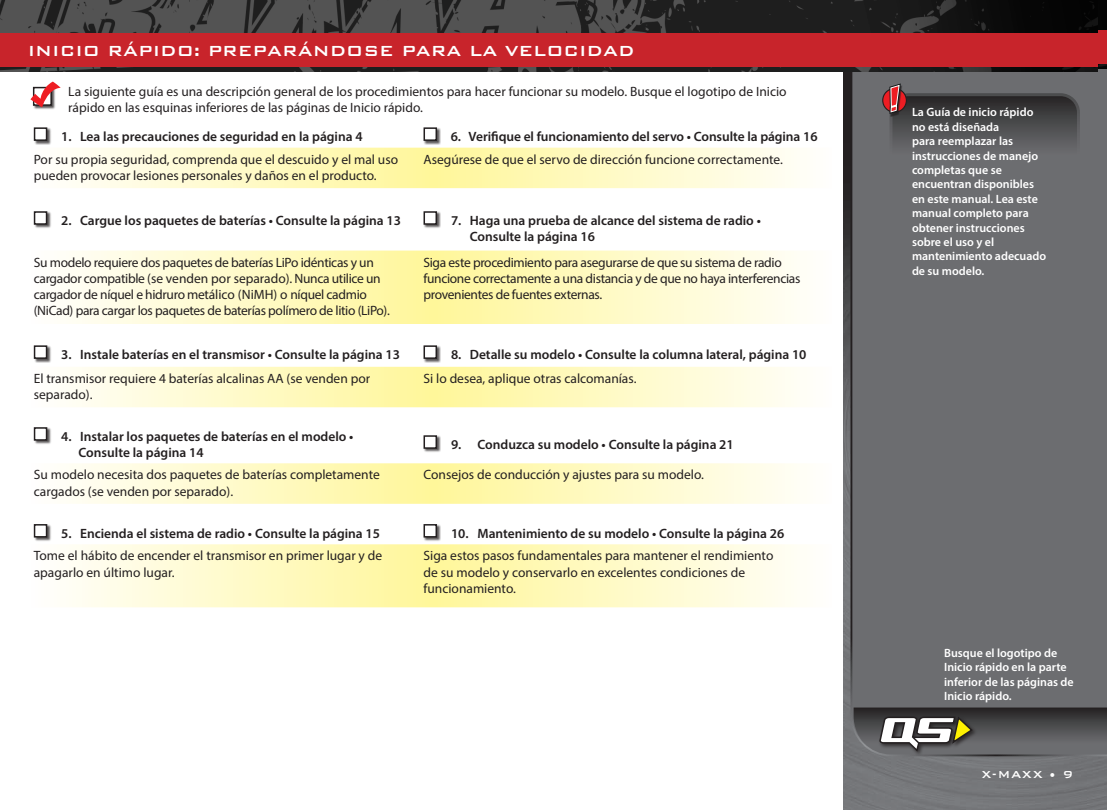
<style>
.page{position:relative;width:1107px;height:810px;background:#fff}
.page>*{position:absolute;margin:0;border:0;box-sizing:border-box;transform-origin:0 0}
.t1{font:500 19.5px "Bank Gothic BT";color:#fff}
.t2{font:13.5px/16.2px "Myriad Pro";color:#231f20}
.t3{font:600 13.5px/16.2px "Myriad Pro";color:#231f20}
.t4{font:13.5px/16.2px "Myriad Pro";letter-spacing:-.025em;color:#231f20}
.t5{font:500 13.5px "Bank Gothic BT";color:#fff}
.t6{font:600 12px/14.4px "Myriad Pro";color:#fff}
</style>
<div class="page">
<img style="left:844px;top:71px;width:263px;height:739px">
<div style="left:850px;top:68px;width:257px;height:689px;background:#6c6d70"></div>
<img style="left:0;top:0;width:1098px;height:71px">
<div style="left:0;top:33px;width:1098px;height:34px;background:#c8242b"></div>
<div style="left:33px;top:87px;width:23px;height:23px;background:#231f20;opacity:.75"></div>
<svg style="left:30px;top:81px;width:31px;height:27px"></svg>
<svg style="left:33px;top:148px;width:764px;height:459px"></svg>
<div style="left:34px;top:128px;width:17px;height:17px;background:#231f20;opacity:.75"></div>
<div style="left:35px;top:128px;width:12px;height:12px;background:#fff"></div>
<div style="left:34px;top:127px;width:13px;height:14px;border:2px solid #231f20"></div>
<div style="left:424px;top:128px;width:17px;height:17px;background:#231f20;opacity:.75"></div>
<div style="left:424px;top:128px;width:12px;height:12px;background:#fff"></div>
<div style="left:424px;top:127px;width:13px;height:14px;border:2px solid #231f20"></div>
<div style="left:34px;top:211px;width:17px;height:18px;background:#231f20;opacity:.75"></div>
<div style="left:35px;top:212px;width:12px;height:12px;background:#fff"></div>
<div style="left:34px;top:211px;width:13px;height:14px;border:2px solid #231f20"></div>
<div style="left:424px;top:211px;width:17px;height:18px;background:#231f20;opacity:.75"></div>
<div style="left:424px;top:212px;width:12px;height:12px;background:#fff"></div>
<div style="left:424px;top:211px;width:13px;height:14px;border:2px solid #231f20"></div>
<div style="left:34px;top:345px;width:17px;height:18px;background:#231f20;opacity:.75"></div>
<div style="left:35px;top:346px;width:12px;height:12px;background:#fff"></div>
<div style="left:34px;top:345px;width:13px;height:14px;border:2px solid #231f20"></div>
<div style="left:424px;top:345px;width:17px;height:18px;background:#231f20;opacity:.75"></div>
<div style="left:424px;top:346px;width:12px;height:12px;background:#fff"></div>
<div style="left:424px;top:345px;width:13px;height:14px;border:2px solid #231f20"></div>
<div style="left:34px;top:427px;width:17px;height:18px;background:#231f20;opacity:.75"></div>
<div style="left:35px;top:428px;width:12px;height:12px;background:#fff"></div>
<div style="left:34px;top:427px;width:13px;height:14px;border:2px solid #231f20"></div>
<div style="left:424px;top:435px;width:17px;height:18px;background:#231f20;opacity:.75"></div>
<div style="left:424px;top:436px;width:12px;height:12px;background:#fff"></div>
<div style="left:424px;top:435px;width:13px;height:14px;border:2px solid #231f20"></div>
<div style="left:34px;top:524px;width:17px;height:17px;background:#231f20;opacity:.75"></div>
<div style="left:35px;top:525px;width:12px;height:12px;background:#fff"></div>
<div style="left:34px;top:524px;width:13px;height:14px;border:2px solid #231f20"></div>
<div style="left:424px;top:524px;width:17px;height:17px;background:#231f20;opacity:.75"></div>
<div style="left:424px;top:525px;width:12px;height:12px;background:#fff"></div>
<div style="left:424px;top:524px;width:13px;height:14px;border:2px solid #231f20"></div>
<svg style="left:883px;top:89px;width:23px;height:23px"></svg>
<div style="left:882px;top:88px;width:25px;height:25px;border:1px solid #231f20;border-radius:50%"></div>
<svg style="left:887px;top:81px;width:191px;height:95px;background:#595759"></svg>
<div style="left:878px;top:715px;width:100px;height:42px;background:#231f20;opacity:.8"></div>
<svg style="left:854px;top:708px;width:253px;height:47px;background:#5f5f5e"></svg>
<p class="t1" style="left:28px;top:40px;width:608px">INICIO RÁPIDO: PREPARÁNDOSE PARA LA VELOCIDAD</p>
<p class="t2" style="left:68px;top:83px;width:720px">La siguiente guía es una descripción general de los procedimientos para hacer funcionar su modelo. Busque el logotipo de Inicio rápido en las esquinas inferiores de las páginas de Inicio rápido.</p>
<p class="t3" style="left:61px;top:128px;width:303px">1. Lea las precauciones de seguridad en la página 4</p>
<p class="t3" style="left:451px;top:128px;width:368px">6. Verifique el funcionamiento del servo • Consulte la página 16</p>
<p class="t2" style="left:34px;top:151px;width:366px">Por su propia seguridad, comprenda que el descuido y el mal uso pueden provocar lesiones personales y daños en el producto.</p>
<p class="t2" style="left:424px;top:151px;width:361px">Asegúrese de que el servo de dirección funcione correctamente.</p>
<p class="t3" style="left:61px;top:212px;width:341px">2. Cargue los paquetes de baterías • Consulte la página 13</p>
<p class="t3" style="left:470px;top:212px;width:293px;text-indent:-19px">7. Haga una prueba de alcance del sistema de radio •<br>Consulte la página 16</p>
<p class="t4" style="left:34px;top:254px;width:358px">Su modelo requiere dos paquetes de baterías LiPo idénticas y un cargador compatible (se venden por separado). Nunca utilice un cargador de níquel e hidruro metálico (NiMH) o níquel cadmio (NiCad) para cargar los paquetes de baterías polímero de litio (LiPo).</p>
<p class="t4" style="left:424px;top:254px;width:378px">Siga este procedimiento para asegurarse de que su sistema de radio funcione correctamente a una distancia y de que no haya interferencias provenientes de fuentes externas.</p>
<p class="t3" style="left:61px;top:346px;width:340px">3. Instale baterías en el transmisor • Consulte la página 13</p>
<p class="t3" style="left:451px;top:346px;width:357px">8. Detalle su modelo • Consulte la columna lateral, página 10</p>
<p class="t2" style="left:34px;top:370px;width:338px">El transmisor requiere 4 baterías alcalinas AA (se venden por separado).</p>
<p class="t2" style="left:424px;top:370px;width:214px">Si lo desea, aplique otras calcomanías.</p>
<p class="t3" style="left:79px;top:428px;width:277px;text-indent:-17px">4. Instalar los paquetes de baterías en el modelo •<br>Consulte la página 14</p>
<p class="t3" style="left:451px;top:436px;width:284px">9. Conduzca su modelo • Consulte la página 21</p>
<p class="t2" style="left:34px;top:467px;width:348px">Su modelo necesita dos paquetes de baterías completamente cargados (se venden por separado).</p>
<p class="t2" style="left:424px;top:467px;width:282px">Consejos de conducción y ajustes para su modelo.</p>
<p class="t3" style="left:61px;top:525px;width:320px">5. Encienda el sistema de radio • Consulte la página 15</p>
<p class="t3" style="left:451px;top:525px;width:335px">10. Mantenimiento de su modelo • Consulte la página 26</p>
<p class="t2" style="left:34px;top:548px;width:350px">Tome el hábito de encender el transmisor en primer lugar y de apagarlo en último lugar.</p>
<p class="t2" style="left:424px;top:548px;width:351px">Siga estos pasos fundamentales para mantener el rendimiento</p>
<p class="t2" style="left:424px;top:564px;width:323px">de su modelo y conservarlo en excelentes condiciones de funcionamiento.</p>
<p class="t6" style="left:912px;top:105px;width:136px">La Guía de inicio rápido no está diseñada<br>para reemplazar las instrucciones de manejo completas que se encuentran disponibles en este manual. Lea este manual completo para obtener instrucciones sobre el uso y el mantenimiento adecuado de su modelo.</p>
<p class="t6" style="left:944px;top:645px;width:131px">Busque el logotipo de<br>Inicio rápido en la parte inferior de las páginas de<br>Inicio rápido.</p>
<p class="t5" style="left:982px;top:767px;width:93px">X-MAXX • 9</p>
</div>
